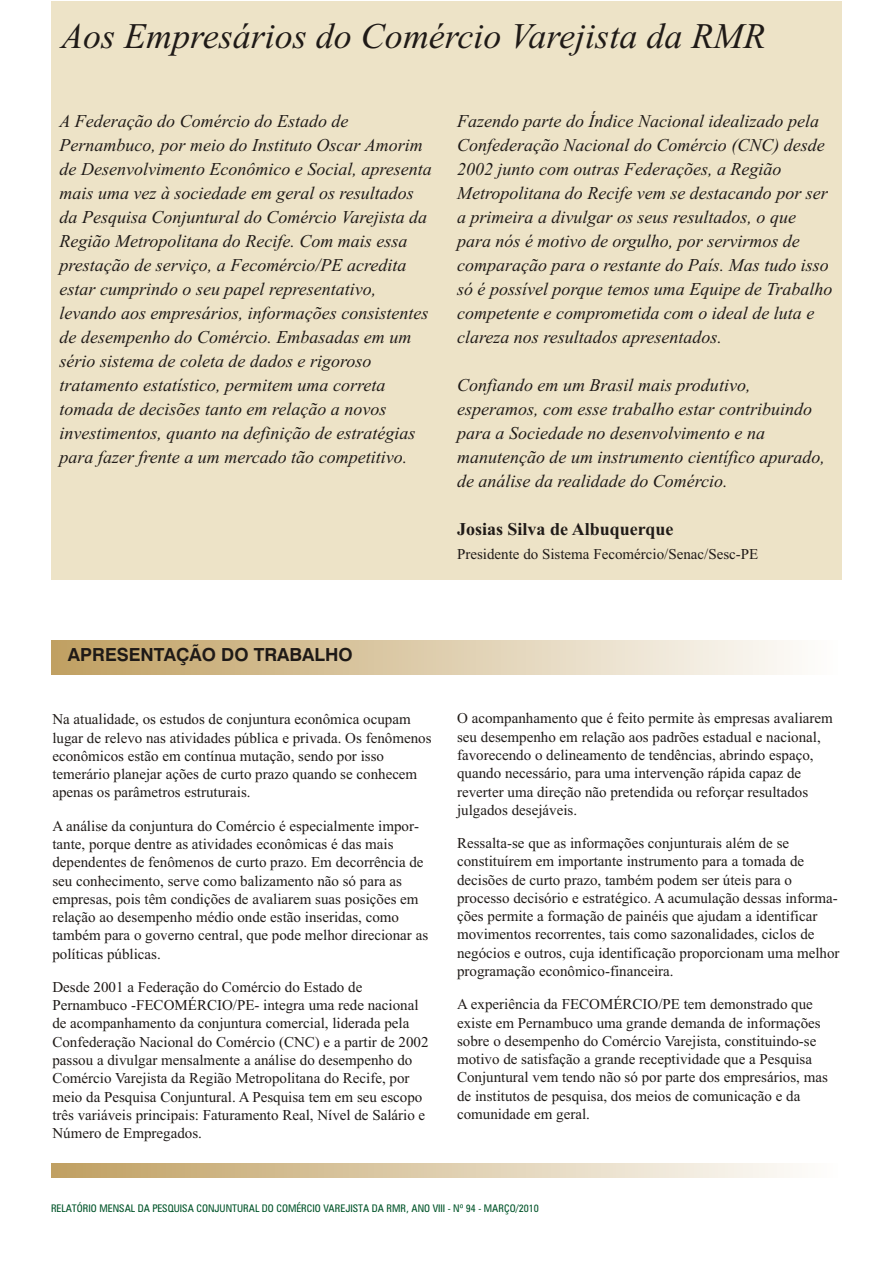
<style>
.page{position:relative;width:893px;height:1276px;background:#fff}
.page>*{position:absolute;margin:0;border:0;box-sizing:border-box;transform-origin:0 0}
.t1{font:italic 36px "Times New Roman";color:#1f1a17}
.t2{font:italic 18px/24px "Times New Roman";color:#1f1a17}
.t3{font:700 18px "Times New Roman";color:#1f1a17}
.t4{font:700 18px "Swiss 721 BT";color:#1f1a17}
.t5{font:15px/18.3px "Times New Roman";color:#1f1a17}
.t6{font:condensed 10.5px "Zurich BT";color:#005429}
</style>
<div class="page">
<div style="left:51px;top:640px;width:787px;height:35px;background:linear-gradient(to right,#c0a062,#fefefd)"></div>
<svg style="left:51px;top:1163px;width:742px;height:14px;background:#dca"></svg>
<div style="left:51px;top:2px;width:791px;height:578px;background:#ede3c7"></div>
<h1 class="t1" style="left:61px;top:23px;width:705px">Aos Empresários do Comércio Varejista da RMR</h1>
<p class="t2" style="left:60px;top:111px;width:374px">A Federação do Comércio do Estado de Pernambuco, por meio do Instituto Oscar Amorim de Desenvolvimento Econômico e Social, apresenta mais uma vez à sociedade em geral os resultados da Pesquisa Conjuntural do Comércio Varejista da Região Metropolitana do Recife. Com mais essa prestação de serviço, a Fecomércio/PE acredita estar cumprindo o seu papel representativo, levando aos empresários, informações consistentes de desempenho do Comércio. Embasadas em um sério sistema de coleta de dados e rigoroso tratamento estatístico, permitem uma correta tomada de decisões tanto em relação a novos investimentos, quanto na definição de estratégias para fazer frente a um mercado tão competitivo.</p>
<p class="t2" style="left:457px;top:111px;width:377px">Fazendo parte do Índice Nacional idealizado pela Confederação Nacional do Comércio (CNC) desde 2002 junto com outras Federações, a Região Metropolitana do Recife vem se destacando por ser a primeira a divulgar os seus resultados, o que para nós é motivo de orgulho, por servirmos de comparação para o restante do País. Mas tudo isso só é possível porque temos uma Equipe de Trabalho competente e comprometida com o ideal de luta e clareza nos resultados apresentados.</p>
<p class="t2" style="left:457px;top:375px;width:369px">Confiando em um Brasil mais produtivo, esperamos, com esse trabalho estar contribuindo para a Sociedade no desenvolvimento e na manutenção de um instrumento científico apurado, de análise da realidade do Comércio.</p>
<p class="t3" style="left:457px;top:523px;width:218px">Josias Silva de Albuquerque</p>
<p class="t5" style="left:457px;top:546px;width:303px">Presidente do Sistema Fecomércio/Senac/Sesc-PE</p>
<p class="t4" style="left:68px;top:647px;width:286px">APRESENTAÇÃO DO TRABALHO</p>
<p class="t5" style="left:52px;top:711px;width:381px">Na atualidade, os estudos de conjuntura econômica ocupam lugar de relevo nas atividades pública e privada. Os fenômenos econômicos estão em contínua mutação, sendo por isso temerário planejar ações de curto prazo quando se conhecem apenas os parâmetros estruturais.</p>
<p class="t5" style="left:52px;top:818px;width:377px">A análise da conjuntura do Comércio é especialmente impor&shy;tante, porque dentre as atividades econômicas é das mais dependentes de fenômenos de curto prazo. Em decorrência de seu conhecimento, serve como balizamento não só para as empresas, pois têm condições de avaliarem suas posições em relação ao desempenho médio onde estão inseridas, como também para o governo central, que pode melhor direcionar as políticas públicas.</p>
<p class="t5" style="left:52px;top:979px;width:378px">Desde 2001 a Federação do Comércio do Estado de Pernambuco -FECOMÉRCIO/PE- integra uma rede nacional de acompanhamento da conjuntura comercial, liderada pela Confederação Nacional do Comércio (CNC) e a partir de 2002 passou a divulgar mensalmente a análise do desempenho do Comércio Varejista da Região Metropolitana do Recife, por meio da Pesquisa Conjuntural. A Pesquisa tem em seu escopo três variáveis principais: Faturamento Real, Nível de Salário e Número de Empregados.</p>
<p class="t5" style="left:457px;top:710px;width:377px">O acompanhamento que é feito permite às empresas avaliarem seu desempenho em relação aos padrões estadual e nacional, favorecendo o delineamento de tendências, abrindo espaço, quando necessário, para uma intervenção rápida capaz de reverter uma direção não pretendida ou reforçar resultados julgados desejáveis.</p>
<p class="t5" style="left:457px;top:835px;width:384px">Ressalta-se que as informações conjunturais além de se constituírem em importante instrumento para a tomada de decisões de curto prazo, também podem ser úteis para o processo decisório e estratégico. A acumulação dessas informa&shy;ções permite a formação de painéis que ajudam a identificar movimentos recorrentes, tais como sazonalidades, ciclos de negócios e outros, cuja identificação proporcionam uma melhor programação econômico-financeira.</p>
<p class="t5" style="left:457px;top:996px;width:372px">A experiência da FECOMÉRCIO/PE tem demonstrado que existe em Pernambuco uma grande demanda de informações sobre o desempenho do Comércio Varejista, constituindo-se motivo de satisfação a grande receptividade que a Pesquisa Conjuntural vem tendo não só por parte dos empresários, mas de institutos de pesquisa, dos meios de comunicação e da comunidade em geral.</p>
<p class="t6" style="left:51px;top:1204px;width:489px">RELATÓRIO MENSAL DA PESQUISA CONJUNTURAL DO COMÉRCIO VAREJISTA DA RMR, ANO VIII - Nº 94 - MARÇO/2010</p>
</div>
